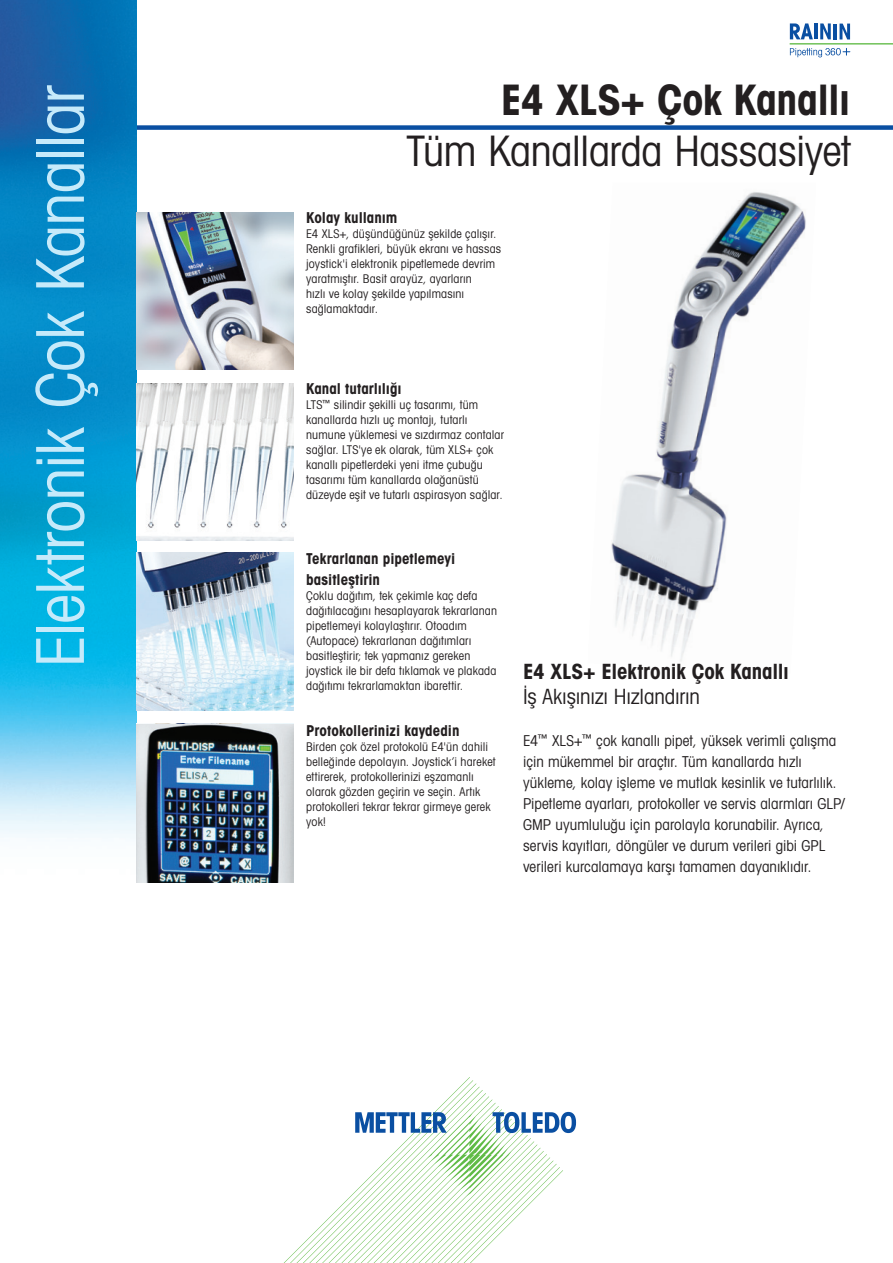
<style>
.page{position:relative;width:893px;height:1263px;background:#fff}
.page>*{position:absolute;margin:0;border:0;box-sizing:border-box;transform-origin:0 0}
._01_front_page_verti{font:66px "Avant Gardefor MT Bk";letter-spacing:-.015em;color:#c6eafa}
._2_Title_Book_28_32{font:42px "Avant Gardefor MT Bk";letter-spacing:-.01em;color:#231f20}
._2_Title_Book_28_32-2{font:42px "Avant Gardefor MT Bd";letter-spacing:-.01em;color:#231f20}
._13_Running_Text_10{font:21px "Avant Gardefor MT Bd";letter-spacing:-.005em;color:#231f20}
._13_Running_Text_10-2{font:21px "Avant Gardefor MT Bk";letter-spacing:-.015em;color:#231f20}
._11_Running_Text_10{font:15px/21px "Avant Gardefor MT Bk";letter-spacing:.005em;color:#231f20}
._14_Captions_8_10{font:15px/21px "Avant Gardefor MT Bd";color:#231f20}
._05_subhead_12_pt{font:15px "Avant Gardefor MT Bd";color:#231f20}
._5_Running_Subhead_1{font:15px "Avant Gardefor MT Bd";color:#231f20}
._14_Captions_8_10-2{font:12px/15px "Avant Gardefor MT Bk";letter-spacing:.015em;color:#231f20}
._06_captions{font:12px/15px "Avant Gardefor MT Bk";letter-spacing:.01em;color:#231f20}
._05_subhead_12_pt-2{font:12px/15px "Avant Gardefor MT Bk";letter-spacing:.015em;color:#231f20}
</style>
<div class="page">
<div style="left:111px;top:125px;width:782px;height:5px;background:#0a4fa2"></div>
<svg style="left:284px;top:1077px;width:292px;height:186px"></svg>
<img style="left:0;top:0;width:136px;height:838px">
<img style="left:611px;top:192px;width:195px;height:469px">
<img style="left:136px;top:213px;width:157px;height:156px">
<img style="left:136px;top:384px;width:157px;height:157px">
<img style="left:136px;top:553px;width:157px;height:157px">
<img style="left:136px;top:724px;width:157px;height:158px">
<hr style="left:790px;top:43px;width:103px;height:2px;background:#60bb46">
<svg style="left:790px;top:23px;width:23px;height:16px"></svg>
<hr style="left:814px;top:23px;width:4px;height:16px;background:#0a4fa2">
<svg style="left:820px;top:23px;width:11px;height:16px"></svg>
<hr style="left:834px;top:24px;width:3px;height:15px;background:#0a4fa2">
<svg style="left:839px;top:24px;width:11px;height:15px"></svg>
<svg style="left:790px;top:48px;width:60px;height:9px"></svg>
<p class="_01_front_page_verti" style="left:19px;top:667px;width:584px;rotate:-90deg">Elektronik Çok Kanallar</p>
<p class="_2_Title_Book_28_32-2" style="left:501px;top:73px;width:351px">E4 XLS+ Çok Kanallı</p>
<p class="_2_Title_Book_28_32" style="left:406px;top:125px;width:445px">Tüm Kanallarda Hassasiyet</p>
<p class="_5_Running_Subhead_1" style="left:306px;top:208px;width:93px">Kolay kullanım</p>
<p class="_06_captions" style="left:306px;top:226px;width:197px">E4 XLS+, düşündüğünüz şekilde çalışır.<br>Renkli grafikleri, büyük ekranı ve hassas joystick'i elektronik pipetlemede devrim yaratmıştır. Basit arayüz, ayarların<br>hızlı ve kolay şekilde yapılmasını sağlamaktadır.</p>
<p class="_14_Captions_8_10" style="left:306px;top:377px;width:97px">Kanal tutarlılığı</p>
<p class="_14_Captions_8_10-2" style="left:306px;top:396px;width:199px">LTS<sup>™</sup> silindir şekilli uç tasarımı, tüm kanallarda hızlı uç montajı, tutarlı numune yüklemesi ve sızdırmaz contalar sağlar. LTS'ye ek olarak, tüm XLS+ çok kanallı pipetlerdeki yeni itme çubuğu tasarımı tüm kanallarda olağanüstü düzeyde eşit ve tutarlı aspirasyon sağlar.</p>
<p class="_14_Captions_8_10" style="left:306px;top:548px;width:151px">Tekrarlanan pipetlemeyi basitleştirin</p>
<p class="_14_Captions_8_10-2" style="left:306px;top:588px;width:192px">Çoklu dağıtım, tek çekimle kaç defa dağıtılacağını hesaplayarak tekrarlanan pipetlemeyi kolaylaştırır. Otoadım (Autopace) tekrarlanan dağıtımları basitleştirir; tek yapmanız gereken joystick ile bir defa tıklamak ve plakada dağıtımı tekrarlamaktan ibarettir.</p>
<p class="_05_subhead_12_pt" style="left:306px;top:721px;width:155px">Protokollerinizi kaydedin</p>
<p class="_05_subhead_12_pt-2" style="left:306px;top:739px;width:191px">Birden çok özel protokolü E4'ün dahili belleğinde depolayın. Joystick’i hareket ettirerek, protokollerinizi eşzamanlı olarak gözden geçirin ve seçin. Artık protokolleri tekrar tekrar girmeye gerek yok!</p>
<p class="_13_Running_Text_10" style="left:523px;top:657px;width:268px">E4 XLS+ Elektronik Çok Kanallı</p>
<p class="_13_Running_Text_10-2" style="left:523px;top:683px;width:179px">İş Akışınızı Hızlandırın</p>
<p class="_11_Running_Text_10" style="left:523px;top:730px;width:323px">E4<sup>™</sup> XLS+<sup>™</sup> çok kanallı pipet, yüksek verimli çalışma için mükemmel bir araçtır. Tüm kanallarda hızlı yükleme, kolay işleme ve mutlak kesinlik ve tutarlılık.<br>Pipetleme ayarları, protokoller ve servis alarmları GLP/ GMP uyumluluğu için parolayla korunabilir. Ayrıca, servis kayıtları, döngüler ve durum verileri gibi GPL verileri kurcalamaya karşı tamamen dayanıklıdır.</p>
</div>
